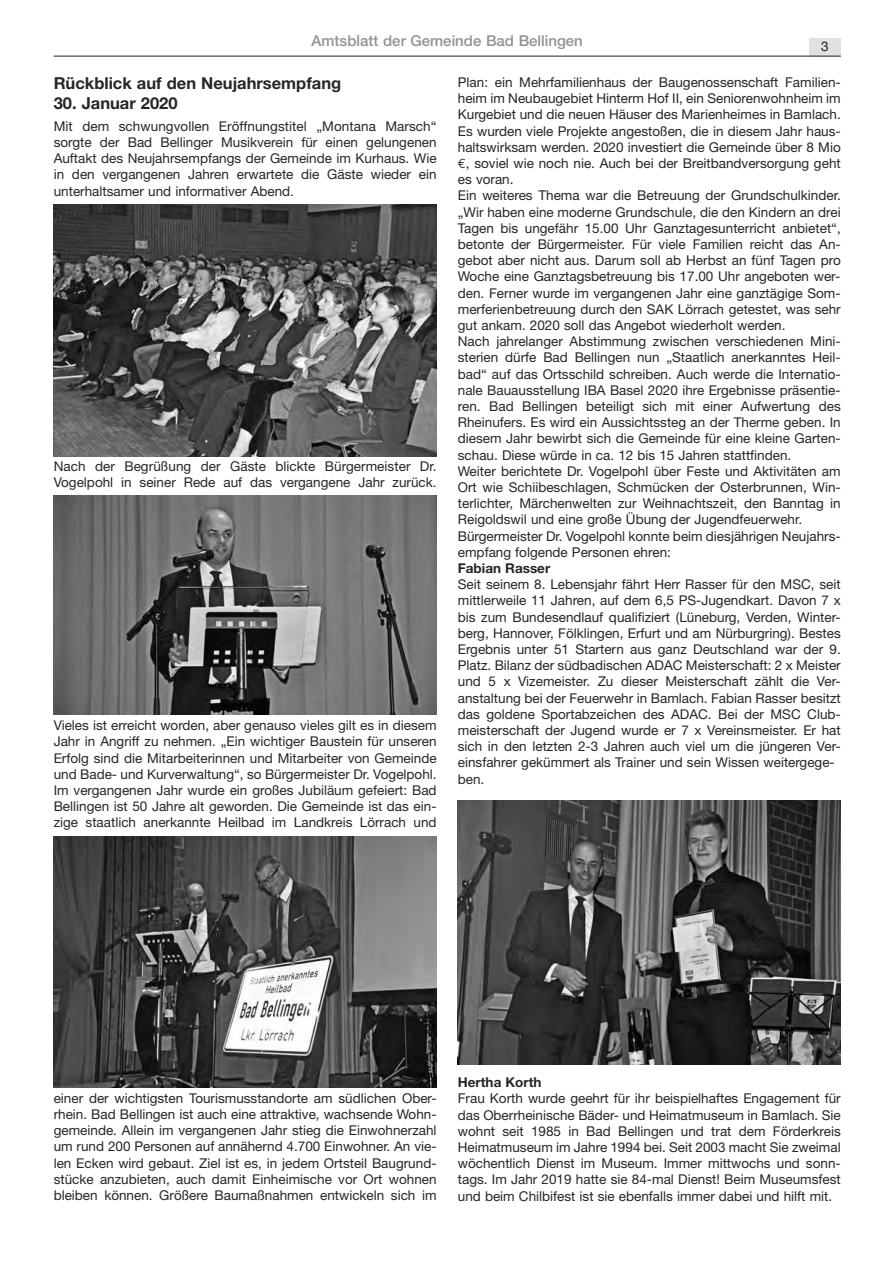
<style>
.page{position:relative;width:893px;height:1263px;background:#fff}
.page>*{position:absolute;margin:0;border:0;box-sizing:border-box;transform-origin:0 0}
.t1{font:700 16.5px "Helvetica Neue";color:#272526}
.t2{font:500 15px "Helvetica Neue";color:#939293}
.t3{font:13.5px/16.2px "Helvetica Neue";color:#272526;text-align:justify}
.t4{font:700 13.5px "Helvetica Neue";color:#272526}
.t5{font:13.5px "Helvetica";color:#272526}
.s1{font-family:"Euro Mono"}
</style>
<div class="page">
<div style="left:809px;top:38px;width:31px;height:18px;background:#e1e1e1"></div>
<hr style="left:54px;top:56px;width:786px;height:1px;background:#272526">
<img style="left:54px;top:205px;width:382px;height:251px">
<img style="left:54px;top:495px;width:382px;height:219px">
<img style="left:458px;top:800px;width:382px;height:265px">
<img style="left:54px;top:837px;width:382px;height:250px">
<p class="t2" style="left:311px;top:35px;width:273px">Amtsblatt der Gemeinde Bad Bellingen</p>
<p class="t5" style="left:821px;top:41px;width:9px">3</p>
<p class="t1" style="left:54px;top:77px;width:289px">Rückblick auf den Neujahrsempfang</p>
<p class="t1" style="left:54px;top:97px;width:125px">30. Januar 2020</p>
<p class="t3" style="left:54px;top:119px;width:384px">Mit dem schwungvollen Eröffnungstitel „Montana Marsch“ sorgte der Bad Bellinger Musikverein für einen gelungenen Auftakt des Neujahrsempfangs der Gemeinde im Kurhaus. Wie in den vergangenen Jahren erwartete die Gäste wieder ein unterhaltsamer und informativer Abend.</p>
<p class="t3" style="left:458px;top:75px;width:384px;text-align:left">Plan: ein Mehrfamilienhaus der Baugenossenschaft Familien&shy;heim im Neubaugebiet Hinterm Hof II, ein Seniorenwohnheim im Kurgebiet und die neuen Häuser des Marienheimes in Bamlach.<br>Es wurden viele Projekte angestoßen, die in diesem Jahr haus&shy;haltswirksam werden. 2020 investiert die Gemeinde über 8 Mio <span class="s1">€</span>, soviel wie noch nie. Auch bei der Breitbandversorgung geht es voran.<br>Ein weiteres Thema war die Betreuung der Grundschulkinder. „Wir haben eine moderne Grundschule, die den Kindern an drei Tagen bis ungefähr 15.00 Uhr Ganztagesunterricht anbietet“, betonte der Bürgermeister. Für viele Familien reicht das An&shy;gebot aber nicht aus. Darum soll ab Herbst an fünf Tagen pro Woche eine Ganztagsbetreuung bis 17.00 Uhr angeboten wer&shy;den. Ferner wurde im vergangenen Jahr eine ganztägige Som&shy;merferienbetreuung durch den SAK Lörrach getestet, was sehr gut ankam. 2020 soll das Angebot wiederholt werden.<br>Nach jahrelanger Abstimmung zwischen verschiedenen Mini&shy;sterien dürfe Bad Bellingen nun „Staatlich anerkanntes Heil&shy;bad“ auf das Ortsschild schreiben. Auch werde die Internatio&shy;nale Bauausstellung IBA Basel 2020 ihre Ergebnisse präsentie&shy;ren. Bad Bellingen beteiligt sich mit einer Aufwertung des Rheinufers. Es wird ein Aussichtssteg an der Therme geben. In diesem Jahr bewirbt sich die Gemeinde für eine kleine Garten&shy;schau. Diese würde in ca. 12 bis 15 Jahren stattfinden.<br>Weiter berichtete Dr. Vogelpohl über Feste und Aktivitäten am Ort wie Schiibeschlagen, Schmücken der Osterbrunnen, Win&shy;terlichter, Märchenwelten zur Weihnachtszeit, den Banntag in Reigoldswil und eine große Übung der Jugendfeuerwehr.<br>Bürgermeister Dr. Vogelpohl konnte beim diesjährigen Neujahrs&shy;empfang folgende Personen ehren:</p>
<p class="t4" style="left:458px;top:563px;width:94px">Fabian Rasser</p>
<p class="t3" style="left:458px;top:578px;width:384px;text-align:left">Seit seinem 8. Lebensjahr fährt Herr Rasser für den MSC, seit mittlerweile 11 Jahren, auf dem 6,5 PS-Jugendkart. Davon 7 x bis zum Bundesendlauf qualifiziert (Lüneburg, Verden, Winter&shy;berg, Hannover, Fölklingen, Erfurt und am Nürburgring). Bestes Ergebnis unter 51 Startern aus ganz Deutschland war der 9.<br>Platz. Bilanz der südbadischen ADAC Meisterschaft: 2 x Meister und 5 x Vizemeister. Zu dieser Meisterschaft zählt die Ver&shy;anstaltung bei der Feuerwehr in Bamlach. Fabian Rasser besitzt das goldene Sportabzeichen des ADAC. Bei der MSC Club&shy;meisterschaft der Jugend wurde er 7 x Vereinsmeister. Er hat sich in den letzten 2-3 Jahren auch viel um die jüngeren Ver&shy;einsfahrer gekümmert als Trainer und sein Wissen weitergege&shy;ben.</p>
<p class="t3" style="left:54px;top:460px;width:384px">Nach der Begrüßung der Gäste blickte Bürgermeister Dr.<br>Vogelpohl in seiner Rede auf das vergangene Jahr zurück.</p>
<p class="t3" style="left:54px;top:719px;width:384px">Vieles ist erreicht worden, aber genauso vieles gilt es in diesem Jahr in Angriff zu nehmen. „Ein wichtiger Baustein für unseren Erfolg sind die Mitarbeiterinnen und Mitarbeiter von Gemeinde und Bade- und Kurverwaltung“, so Bürgermeister Dr. Vogelpohl.<br>Im vergangenen Jahr wurde ein großes Jubiläum gefeiert: Bad Bellingen ist 50 Jahre alt geworden. Die Gemeinde ist das ein&shy;zige staatlich anerkannte Heilbad im Landkreis Lörrach und</p>
<p class="t3" style="left:54px;top:1091px;width:384px">einer der wichtigsten Tourismusstandorte am südlichen Ober&shy;rhein. Bad Bellingen ist auch eine attraktive, wachsende Wohn&shy;gemeinde. Allein im vergangenen Jahr stieg die Einwohnerzahl um rund 200 Personen auf annähernd 4.700 Einwohner. An vie&shy;len Ecken wird gebaut. Ziel ist es, in jedem Ortsteil Baugrund&shy;stücke anzubieten, auch damit Einheimische vor Ort wohnen bleiben können. Größere Baumaßnahmen entwickeln sich im</p>
<p class="t4" style="left:458px;top:1078px;width:85px">Hertha Korth</p>
<p class="t3" style="left:458px;top:1092px;width:384px">Frau Korth wurde geehrt für ihr beispielhaftes Engagement für das Oberrheinische Bäder- und Heimatmuseum in Bamlach. Sie wohnt seit 1985 in Bad Bellingen und trat dem Förderkreis Heimatmuseum im Jahre 1994 bei. Seit 2003 macht Sie zweimal wöchentlich Dienst im Museum. Immer mittwochs und sonn&shy;tags. Im Jahr 2019 hatte sie 84-mal Dienst! Beim Museumsfest und beim Chilbifest ist sie ebenfalls immer dabei und hilft mit.</p>
</div>
